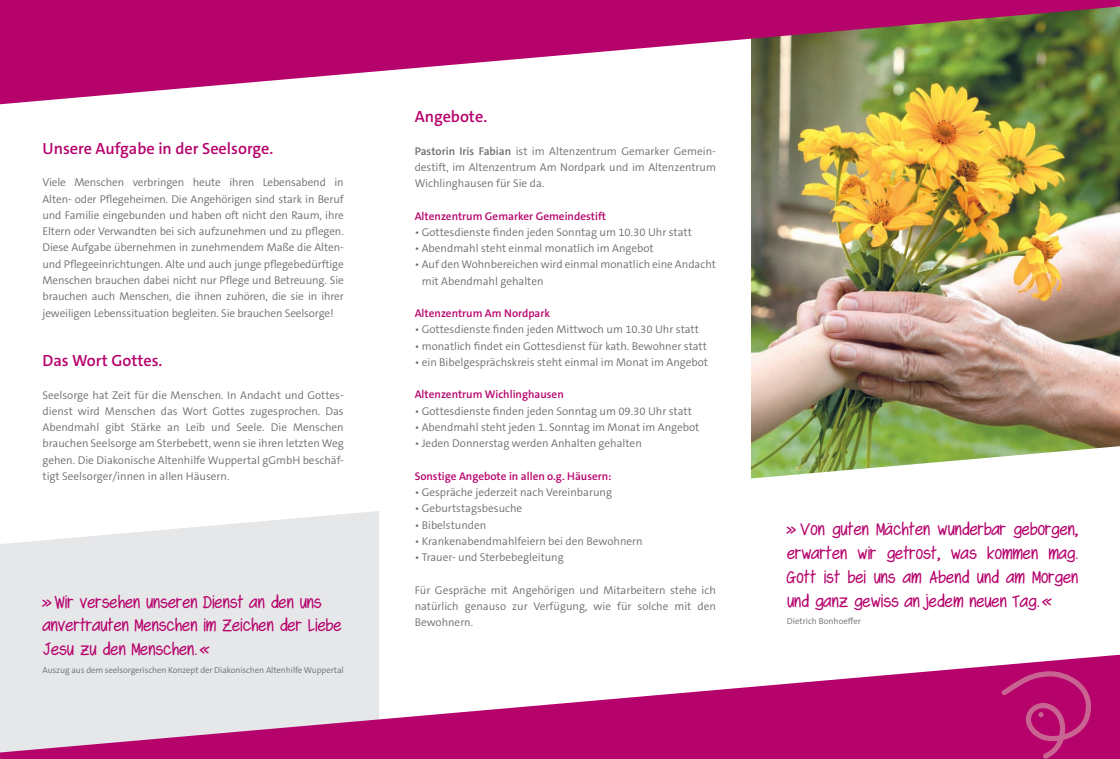
<style>
.page{position:relative;width:1120px;height:759px;background:#fff}
.page>*{position:absolute;margin:0;border:0;box-sizing:border-box;transform-origin:0 0}
.t1{font:18.75px/23.8px "Swagger";letter-spacing:.02em;color:#b6036c;text-align:justify}
.t2{font:600 16.25px "The Sans C5";color:#b6036c}
.t3{font:300 11.25px/16.2px "The Sans C5";color:#6c6d70;text-align:justify}
.t4{font:600 11.25px "The Sans C5";color:#b6036c}
.t5{font:300 8.75px "The Sans C5";letter-spacing:-.01em;color:#6c6d70}
.s1{font-weight:600}
</style>
<div class="page">
<img style="left:751px;top:104px;width:369px;height:342px">
<svg style="left:0;top:511px;width:379px;height:143px;background:#e8e9eb"></svg>
<svg style="left:751px;top:446px;width:369px;height:33px"></svg>
<svg style="left:0;top:0;width:1120px;height:104px;fill:#b6036c"></svg>
<svg style="left:0;top:654px;width:1120px;height:104px"></svg>
<svg style="left:1001px;top:671px;width:91px;height:87px;background:#b91573"></svg>
<h2 class="t2" style="left:43px;top:138px;width:232px">Unsere Aufgabe in der Seelsorge.</h2>
<p class="t3" style="left:43px;top:174px;width:303px">Viele Menschen verbringen heute ihren Lebensabend in Alten- oder Pflegeheimen. Die Angehörigen sind stark in Beruf und Familie eingebunden und haben oft nicht den Raum, ihre Eltern oder Verwandten bei sich aufzunehmen und zu pflegen.<br>Diese Aufgabe übernehmen in zunehmendem Maße die Alten&shy;und Pflegeeinrichtungen. Alte und auch junge pflegebedürftige Menschen brauchen dabei nicht nur Pflege und Betreuung. Sie brauchen auch Menschen, die ihnen zuhören, die sie in ihrer jeweiligen Lebenssituation begleiten. Sie brauchen Seelsorge!</p>
<h2 class="t2" style="left:43px;top:350px;width:121px">Das Wort Gottes.</h2>
<p class="t3" style="left:43px;top:386px;width:303px">Seelsorge hat Zeit für die Menschen. In Andacht und Gottes&shy;dienst wird Menschen das Wort Gottes zugesprochen. Das Abendmahl gibt Stärke an Leib und Seele. Die Menschen brauchen Seelsorge am Sterbebett, wenn sie ihren letzten Weg gehen. Die Diakonische Altenhilfe Wuppertal gGmbH beschäf&shy;tigt Seelsorger/innen in allen Häusern.</p>
<h1 class="t1" style="left:43px;top:590px;width:300px;text-align:left">» Wir versehen unseren Dienst an den uns anvertrauten Menschen im Zeichen der Liebe<br>Jesu zu den Menschen. «</h1>
<p class="t5" style="left:43px;top:664px;width:303px">Auszug aus dem seelsorgerischen Konzept der Diakonischen Altenhilfe Wuppertal</p>
<h2 class="t2" style="left:415px;top:106px;width:74px">Angebote.</h2>
<p class="t3" style="left:415px;top:143px;width:303px"><span class="s1">Pastorin Iris Fabian</span> ist im Altenzentrum Gemarker Gemein&shy;destift, im Altenzentrum Am Nordpark und im Altenzentrum Wichlinghausen für Sie da.</p>
<p class="t4" style="left:415px;top:208px;width:193px">Altenzentrum Gemarker Gemeindestift</p>
<p class="t3" style="left:415px;top:224px;width:279px">• Gottesdienste finden jeden Sonntag um 10.30 Uhr statt</p>
<p class="t3" style="left:415px;top:240px;width:241px">• Abendmahl steht einmal monatlich im Angebot</p>
<p class="t3" style="left:422px;top:256px;width:296px;text-indent:-7px">• Auf den Wohnbereichen wird einmal monatlich eine Andacht mit Abendmahl gehalten</p>
<p class="t4" style="left:415px;top:306px;width:137px">Altenzentrum Am Nordpark</p>
<p class="t3" style="left:415px;top:321px;width:286px">• Gottesdienste finden jeden Mittwoch um 10.30 Uhr statt</p>
<p class="t3" style="left:415px;top:337px;width:294px">• monatlich findet ein Gottesdienst für kath. Bewohner statt</p>
<p class="t3" style="left:415px;top:354px;width:295px">• ein Bibelgesprächskreis steht einmal im Monat im Angebot</p>
<p class="t4" style="left:415px;top:387px;width:151px">Altenzentrum Wichlinghausen</p>
<p class="t3" style="left:415px;top:402px;width:279px">• Gottesdienste finden jeden Sonntag um 09.30 Uhr statt</p>
<p class="t3" style="left:415px;top:419px;width:286px">• Abendmahl steht jeden 1. Sonntag im Monat im Angebot</p>
<p class="t3" style="left:415px;top:435px;width:229px">• Jeden Donnerstag werden Anhalten gehalten</p>
<p class="t4" style="left:415px;top:468px;width:198px">Sonstige Angebote in allen o.g. Häusern:</p>
<p class="t3" style="left:415px;top:484px;width:199px">• Gespräche jederzeit nach Vereinbarung</p>
<p class="t3" style="left:415px;top:500px;width:109px">• Geburtstagsbesuche</p>
<p class="t3" style="left:415px;top:516px;width:73px">• Bibelstunden</p>
<p class="t3" style="left:415px;top:532px;width:229px">• Krankenabendmahlfeiern bei den Bewohnern</p>
<p class="t3" style="left:415px;top:549px;width:151px">• Trauer- und Sterbebegleitung</p>
<p class="t3" style="left:415px;top:581px;width:303px">Für Gespräche mit Angehörigen und Mitarbeitern stehe ich natürlich genauso zur Verfügung, wie für solche mit den Bewohnern.</p>
<h1 class="t1" style="left:787px;top:517px;width:292px">» Von guten Mächten wunderbar geborgen, erwarten wir getrost, was kommen mag.<br>Gott ist bei uns am Abend und am Morgen und ganz gewiss an jedem neuen Tag. «</h1>
<p class="t5" style="left:787px;top:615px;width:76px">Dietrich Bonhoeffer</p>
</div>
